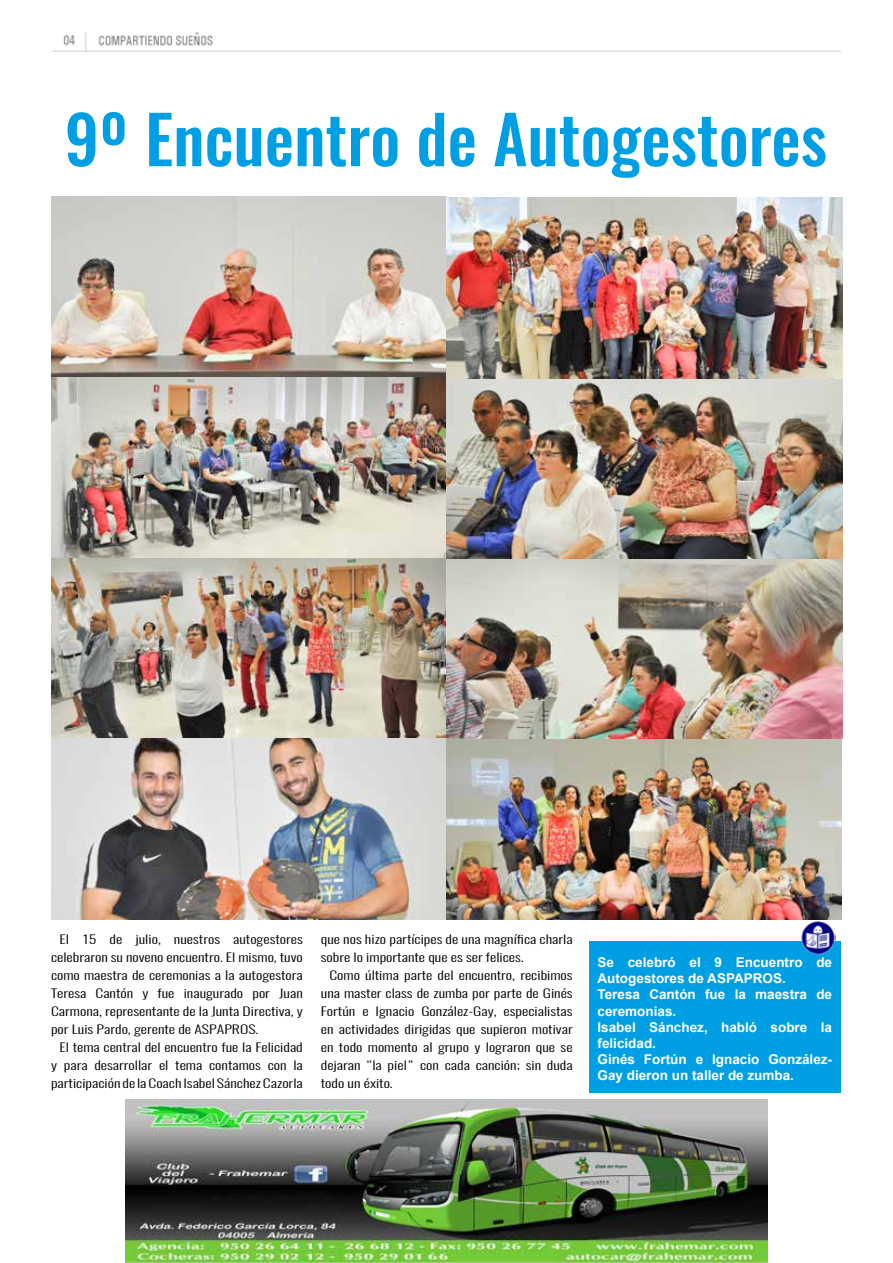
<style>
.page{position:relative;width:893px;height:1263px;background:#fff}
.page>*{position:absolute;margin:0;border:0;box-sizing:border-box;transform-origin:0 0}
.t1{font:500 66px "Oswald";color:#009fe3}
.t2{font:700 13.5px/16.2px "Arial";color:#fff}
.t3{font:300 11.7px/18px "Oswald";color:#000;text-align:justify;scale:1.34 1}
</style>
<div class="page">
<img style="left:51px;top:32px;width:792px;height:1231px">
<div style="left:589px;top:941px;width:252px;height:151px;background:#009fe3"></div>
<img style="left:801px;top:921px;width:34px;height:34px">
<img style="left:51px;top:197px;width:396px;height:722px">
<img style="left:447px;top:379px;width:395px;height:540px">
<img style="left:447px;top:198px;width:395px;height:181px">
<img style="left:125px;top:1100px;width:642px;height:163px">
<h1 class="t1" style="left:65px;top:93px;width:764px">9º Encuentro de Autogestores</h1>
<p class="t3" style="left:51px;top:930px;width:189px;text-indent:8px">El 15 de julio, nuestros autogestores celebraron su noveno encuentro. El mismo, tuvo como maestra de ceremonias a la autogestora Teresa Cantón y fue inaugurado por Juan Carmona, representante de la Junta Directiva, y por Luis Pardo, gerente de ASPAPROS.</p>
<p class="t3" style="left:51px;top:1038px;width:189px;text-indent:8px">El tema central del encuentro fue la Felicidad y para desarrollar el tema contamos con la participación de la Coach Isabel Sánchez Cazorla</p>
<p class="t3" style="left:321px;top:930px;width:189px">que nos hizo partícipes de una magnífica charla sobre lo importante que es ser felices.</p>
<p class="t3" style="left:321px;top:966px;width:189px;text-indent:8px">Como última parte del encuentro, recibimos una master class de zumba por parte de Ginés Fortún e Ignacio González-Gay, especialistas en actividades dirigidas que supieron motivar en todo momento al grupo y lograron que se dejaran “la piel” con cada canción; sin duda todo un éxito.</p>
<p class="t2" style="left:597px;top:954px;width:236px">Se celebró el 9 Encuentro de<br>Autogestores de ASPAPROS.<br>Teresa Cantón fue la maestra de ceremonias.<br>Isabel Sánchez, habló sobre la felicidad.<br>Ginés Fortún e Ignacio González-<br>Gay dieron un taller de zumba.</p>
</div>
